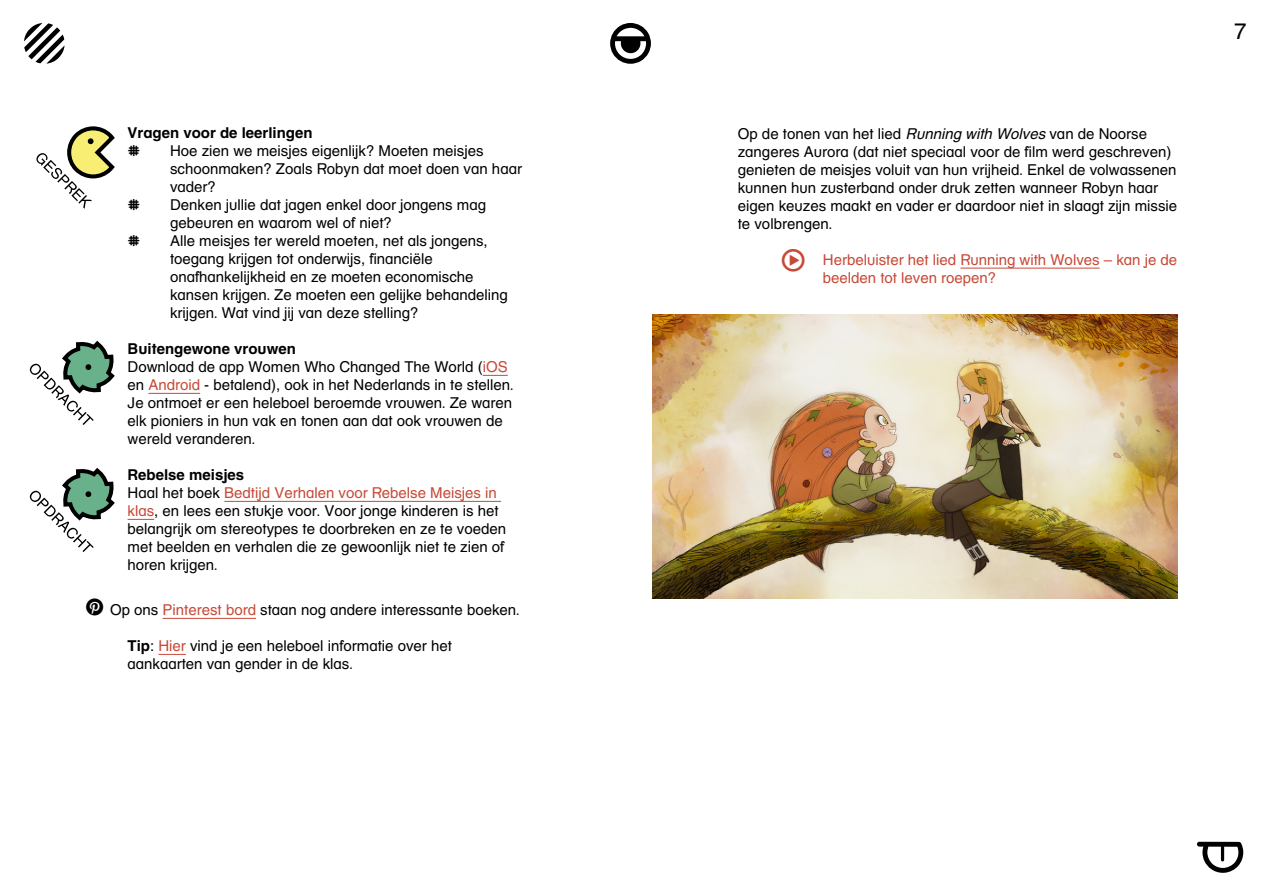
<style>
.page{position:relative;width:1263px;height:893px;background:#fff}
.page>*{position:absolute;margin:0;border:0;box-sizing:border-box;transform-origin:0 0}
.t1{font:22.5px "JEF";color:#000}
._04__Lopende_tekst{font:15px/18px "JEF";color:#000}
._04__Lopende_tekst_i{font:15px/18px "JEF";color:#000}
.t2{font:15px/18px "JEF";color:#c74937}
._04__Lopende_tekst-2{font:700 15px "JEF";color:#000}
._04__Vragen_voor_de{font:700 15px "JEF";color:#000}
.s1{color:#c74937}
.s2{font-weight:700}
.s3{font-style:italic}
</style>
<div class="page">
<svg style="left:483px;top:375px;width:25px;height:1px"></svg>
<hr style="left:148px;top:393px;width:52px;height:1px;background:#c74937">
<hr style="left:224px;top:501px;width:277px;height:1px;background:#c74937">
<svg style="left:128px;top:519px;width:26px;height:1px"></svg>
<hr style="left:163px;top:618px;width:93px;height:1px;background:#c74937">
<svg style="left:158px;top:654px;width:28px;height:1px"></svg>
<svg style="left:36px;top:126px;width:79px;height:83px"></svg>
<hr style="left:960px;top:268px;width:140px;height:1px;background:#c74937">
<img style="left:653px;top:315px;width:525px;height:284px">
<svg style="left:30px;top:340px;width:85px;height:85px"></svg>
<svg style="left:30px;top:467px;width:85px;height:85px"></svg>
<p class="_04__Vragen_voor_de" style="left:128px;top:124px;width:187px">Vragen voor de leerlingen</p>
<p class="_04__Lopende_tekst" style="left:170px;top:142px;width:353px">Hoe zien we meisjes eigenlijk? Moeten meisjes schoonmaken? Zoals Robyn dat moet doen van haar vader?</p>
<p class="_04__Lopende_tekst" style="left:170px;top:196px;width:317px">Denken jullie dat jagen enkel door jongens mag gebeuren en waarom wel of niet?</p>
<p class="_04__Lopende_tekst" style="left:170px;top:232px;width:339px">Alle meisjes ter wereld moeten, net als jongens, toegang krijgen tot onderwijs, financiële onafhankelijkheid en ze moeten economische kansen krijgen. Ze moeten een gelijke behandeling krijgen. Wat vind jij van deze stelling?</p>
<p class="_04__Lopende_tekst-2" style="left:128px;top:340px;width:170px">Buitengewone vrouwen</p>
<p class="_04__Lopende_tekst_i" style="left:128px;top:358px;width:388px">Download de app Women Who Changed The World (<span class="s1">iOS </span>en <span class="s1">Android</span> - betalend), ook in het Nederlands in te stellen.<br>Je ontmoet er een heleboel beroemde vrouwen. Ze waren elk pioniers in hun vak en tonen aan dat ook vrouwen de wereld veranderen.</p>
<p class="_04__Lopende_tekst-2" style="left:128px;top:466px;width:118px">Rebelse meisjes</p>
<p class="_04__Lopende_tekst_i" style="left:128px;top:484px;width:380px">Haal het boek <span class="s1">Bedtijd Verhalen voor Rebelse Meisjes in klas</span>, en lees een stukje voor. Voor jonge kinderen is het belangrijk om stereotypes te doorbreken en ze te voeden met beelden en verhalen die ze gewoonlijk niet te zien of horen krijgen.</p>
<p class="_04__Lopende_tekst" style="left:110px;top:601px;width:411px">Op ons <span class="s1">Pinterest bord</span> staan nog andere interessante boeken.</p>
<p class="_04__Lopende_tekst_i" style="left:128px;top:637px;width:326px"><span class="s2">Tip</span>: <span class="s1">Hier</span> vind je een heleboel informatie over het aankaarten van gender in de klas.</p>
<p class="_04__Lopende_tekst" style="left:738px;top:125px;width:441px">Op de tonen van het lied <span class="s3">Running with Wolves</span> van de Noorse zangeres Aurora (dat niet speciaal voor de film werd geschreven) genieten de meisjes voluit van hun vrijheid. Enkel de volwassenen kunnen hun zusterband onder druk zetten wanneer Robyn haar eigen keuzes maakt en vader er daardoor niet in slaagt zijn missie te volbrengen.</p>
<p class="t2" style="left:823px;top:251px;width:356px">Herbeluister het lied Running with Wolves – kan je de beelden tot leven roepen?</p>
<h1 class="t1" style="left:1235px;top:17px;width:13px">7</h1>
</div>
